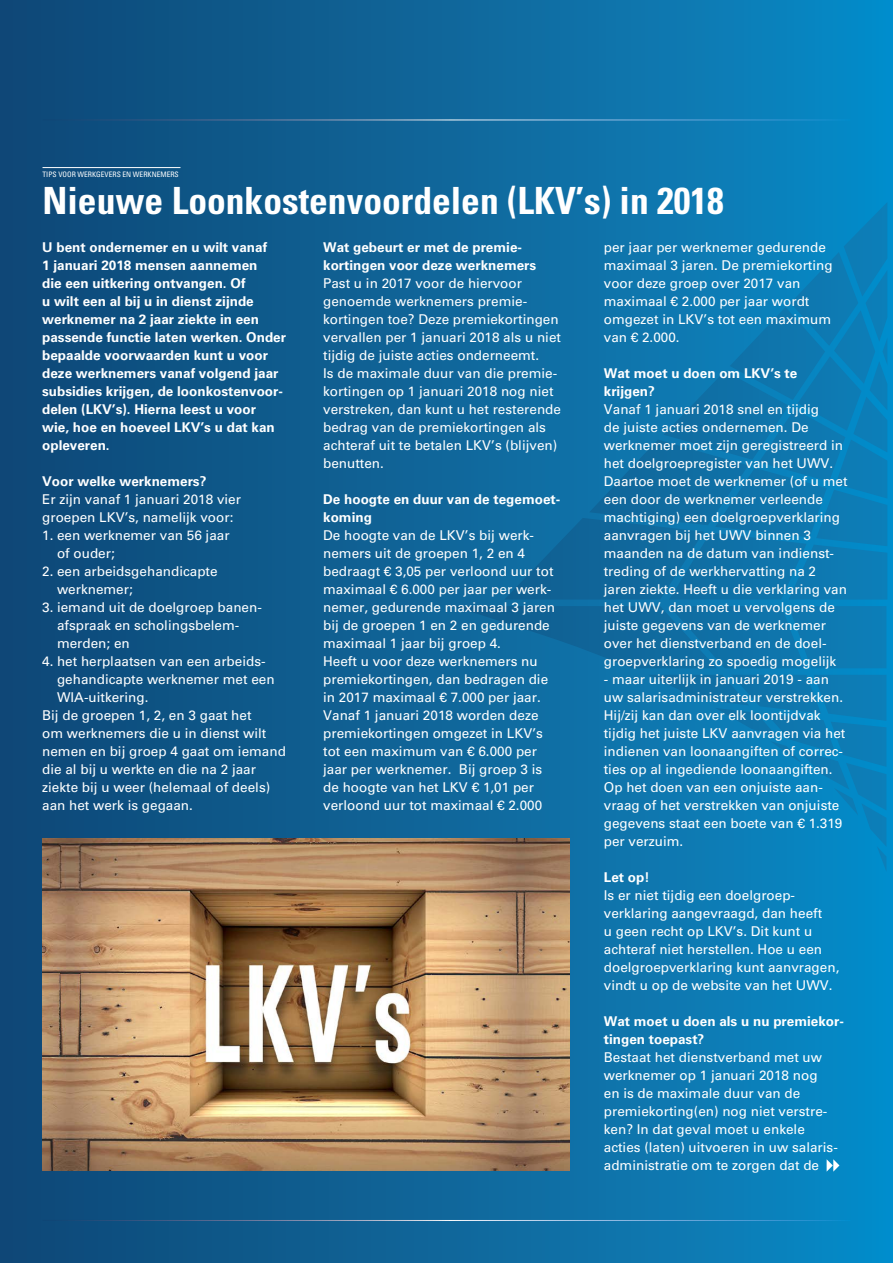
<style>
.page{position:relative;width:893px;height:1263px;background:#fff}
.page>*{position:absolute;margin:0;border:0;box-sizing:border-box;transform-origin:0 0}
.t1{font:700 condensed 37.5px "Univers LT Std";color:#fff}
.t2{font:13.5px/18px "Univers LT Std";color:#fff}
.t3{font:700 13.5px/18px "Univers LT Std";color:#fff}
.t4{font:condensed 7.5px "Univers LT Std";color:#fff}
</style>
<div class="page">
<div style="left:0;top:0;width:893px;height:1263px;background:linear-gradient(to right,#124673,#0a8ac6)"></div>
<svg style="left:452px;top:202px;width:435px;height:670px;background:#0d74ab"></svg>
<hr style="left:43px;top:1220px;width:807px;height:1px;background:#fff">
<hr style="left:43px;top:120px;width:807px;height:1px;background:#fff">
<svg style="left:827px;top:1159px;width:12px;height:13px"></svg>
<hr style="left:43px;top:167px;width:137px;height:1px;background:#fff">
<img style="left:43px;top:839px;width:527px;height:331px">
<p class="t4" style="left:43px;top:169px;width:138px">TIPS VOOR WERKGEVERS EN WERKNEMERS</p>
<h1 class="t1" style="left:43px;top:178px;width:683px">Nieuwe Loonkostenvoordelen (LKV’s) in 2018</h1>
<p class="t3" style="left:42px;top:238px;width:245px">U bent ondernemer en u wilt vanaf<br>1 januari 2018 mensen aannemen<br>die een uitkering ontvangen. Of<br>u wilt een al bij u in dienst zijnde werknemer na 2 jaar ziekte in een passende functie laten werken. Onder bepaalde voorwaarden kunt u voor deze werknemers vanaf volgend jaar subsidies krijgen, de loonkostenvoor&shy;delen (LKV’s). Hierna leest u voor wie, hoe en hoeveel LKV’s u dat kan opleveren.</p>
<p class="t3" style="left:42px;top:472px;width:166px">Voor welke werknemers?</p>
<p class="t2" style="left:42px;top:490px;width:200px">Er zijn vanaf 1 januari 2018 vier groepen LKV’s, namelijk voor:</p>
<p class="t2" style="left:57px;top:526px;width:174px;text-indent:-15px">1. een werknemer van 56 jaar of ouder;</p>
<p class="t2" style="left:57px;top:562px;width:162px;text-indent:-15px">2. een arbeidsgehandicapte werknemer;</p>
<p class="t2" style="left:57px;top:598px;width:206px;text-indent:-15px">3. iemand uit de doelgroep banen&shy;afspraak en scholingsbelem&shy;merden; en</p>
<p class="t2" style="left:42px;top:652px;width:225px">4. het herplaatsen van een arbeids-</p>
<p class="t2" style="left:57px;top:670px;width:219px">gehandicapte werknemer met een</p>
<p class="t2" style="left:57px;top:688px;width:93px">WIA-uitkering.</p>
<p class="t2" style="left:42px;top:706px;width:211px">Bij de groepen 1, 2, en 3 gaat het</p>
<p class="t2" style="left:42px;top:724px;width:226px">om werknemers die u in dienst wilt</p>
<p class="t2" style="left:42px;top:742px;width:245px">nemen en bij groep 4 gaat om iemand</p>
<p class="t2" style="left:42px;top:760px;width:215px">die al bij u werkte en die na 2 jaar</p>
<p class="t2" style="left:42px;top:778px;width:230px">ziekte bij u weer (helemaal of deels)</p>
<p class="t2" style="left:42px;top:796px;width:152px">aan het werk is gegaan.</p>
<p class="t3" style="left:323px;top:238px;width:215px">Wat gebeurt er met de premie&shy;kortingen voor deze werknemers</p>
<p class="t2" style="left:323px;top:274px;width:239px">Past u in 2017 voor de hiervoor genoemde werknemers premie&shy;kortingen toe? Deze premiekortingen vervallen per 1 januari 2018 als u niet tijdig de juiste acties onderneemt.<br>Is de maximale duur van die premie&shy;kortingen op 1 januari 2018 nog niet verstreken, dan kunt u het resterende bedrag van de premiekortingen als achteraf uit te betalen LKV’s (blijven) benutten.</p>
<p class="t3" style="left:323px;top:490px;width:239px">De hoogte en duur van de tegemoet&shy;koming</p>
<p class="t2" style="left:323px;top:526px;width:233px">De hoogte van de LKV’s bij werk&shy;nemers uit de groepen 1, 2 en 4 bedraagt € 3,05 per verloond uur tot maximaal € 6.000 per jaar per werk&shy;nemer, gedurende maximaal 3 jaren bij de groepen 1 en 2 en gedurende maximaal 1 jaar bij groep 4.<br>Heeft u voor deze werknemers nu premiekortingen, dan bedragen die in 2017 maximaal € 7.000 per jaar.<br>Vanaf 1 januari 2018 worden deze premiekortingen omgezet in LKV’s tot een maximum van € 6.000 per jaar per werknemer. Bij groep 3 is de hoogte van het LKV € 1,01 per verloond uur tot maximaal € 2.000</p>
<p class="t2" style="left:604px;top:238px;width:230px">per jaar per werknemer gedurende maximaal 3 jaren. De premiekorting voor deze groep over 2017 van maximaal € 2.000 per jaar wordt omgezet in LKV’s tot een maximum van € 2.000.</p>
<p class="t3" style="left:604px;top:364px;width:195px">Wat moet u doen om LKV’s te krijgen?</p>
<p class="t2" style="left:604px;top:400px;width:245px">Vanaf 1 januari 2018 snel en tijdig<br>de juiste acties ondernemen. De werknemer moet zijn geregistreerd in het doelgroepregister van het UWV.<br>Daartoe moet de werknemer (of u met een door de werknemer verleende machtiging) een doelgroepverklaring aanvragen bij het UWV binnen 3 maanden na de datum van indienst&shy;treding of de werkhervatting na 2 jaren ziekte. Heeft u die verklaring van het UWV, dan moet u vervolgens de juiste gegevens van de werknemer over het dienstverband en de doel&shy;groepverklaring zo spoedig mogelijk</p>
<p class="t2" style="left:604px;top:670px;width:243px">- maar uiterlijk in januari 2019 - aan uw salarisadministrateur verstrekken.<br>Hij/zij kan dan over elk loontijdvak tijdig het juiste LKV aanvragen via het indienen van loonaangiften of correc&shy;ties op al ingediende loonaangiften.<br>Op het doen van een onjuiste aan&shy;vraag of het verstrekken van onjuiste gegevens staat een boete van € 1.319 per verzuim.</p>
<p class="t3" style="left:604px;top:868px;width:47px">Let op!</p>
<p class="t2" style="left:604px;top:886px;width:237px">Is er niet tijdig een doelgroep&shy;verklaring aangevraagd, dan heeft<br>u geen recht op LKV’s. Dit kunt u achteraf niet herstellen. Hoe u een doelgroepverklaring kunt aanvragen, vindt u op de website van het UWV.</p>
<p class="t3" style="left:604px;top:1012px;width:242px">Wat moet u doen als u nu premiekor&shy;tingen toepast?</p>
<p class="t2" style="left:604px;top:1048px;width:236px">Bestaat het dienstverband met uw werknemer op 1 januari 2018 nog<br>en is de maximale duur van de premiekorting(en) nog niet verstre&shy;ken? In dat geval moet u enkele acties (laten) uitvoeren in uw salaris&shy;administratie om te zorgen dat de</p>
</div>
